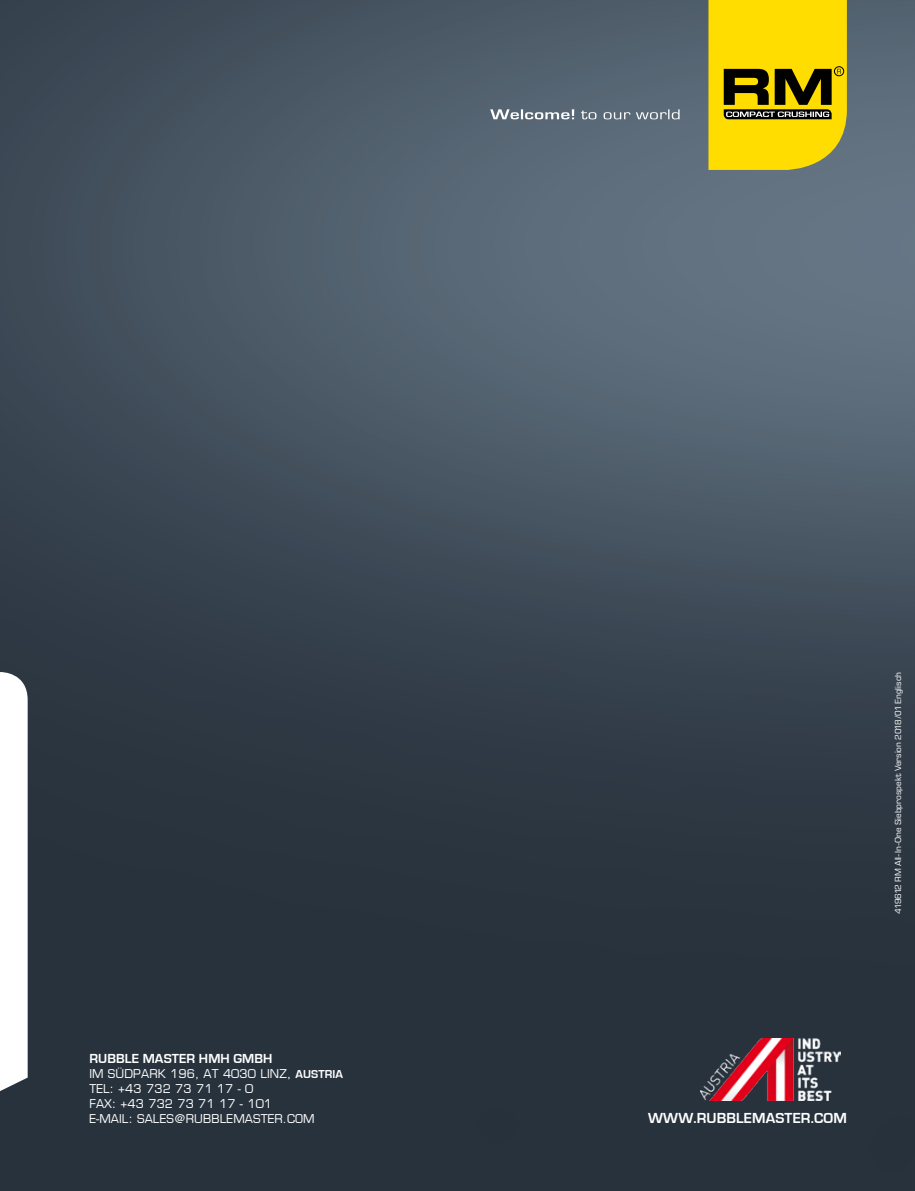
<style>
.page{position:relative;width:915px;height:1191px;background:#fff}
.page>*{position:absolute;margin:0;border:0;box-sizing:border-box;transform-origin:0 0}
.t1{font:700 15px "Eurostile";letter-spacing:.01em;color:#fff}
.t2{font:700 13.5px "Eurostile";letter-spacing:.01em;color:#fff}
.t3{font:11.85px/15px "Eurostile";letter-spacing:.01em;color:#fff}
.t4{font:9px "Eurostile Next LT Pro";color:#fff}
.s1{font-weight:700}
</style>
<div class="page">
<img style="left:0;top:0;width:914px;height:1191px">
<svg style="left:0;top:672px;width:28px;height:425px"></svg>
<svg style="left:490px;top:109px;width:189px;height:10px;background:#87919c"></svg>
<svg style="left:708px;top:0;width:138px;height:170px;background:#d5ba07"></svg>
<img style="left:700px;top:1038px;width:139px;height:62px">
<p class="t2" style="left:89px;top:1051px;width:64px">RUBBLE MAS</p>
<p class="t2" style="left:172px;top:1051px;width:102px">TER HMH GMBH</p>
<p class="t3" style="left:89px;top:1066px;width:53px">IM SÜDPAR</p>
<p class="t3" style="left:89px;top:1066px;width:255px;text-indent:68px">K 196, AT 4030 LINZ, <span class="s1">AUSTRIA<br></span>TEL: +43 732 73 71 17 - 0<br>FAX: +43 732 73 71 17 - 101<br>E-MAIL : SALES</p>
<p class="t3" style="left:174px;top:1111px;width:21px">@RUBBLEMASTER</p>
<p class="t3" style="left:283px;top:1111px;width:32px">.COM</p>
<p class="t4" style="left:892px;top:913px;width:243px;rotate:-90deg">419612 RM All-In-One Siebprospekt Version 2018/01 Englisch</p>
<p class="t1" style="left:648px;top:1109px;width:17px">WWW</p>
<p class="t1" style="left:693px;top:1109px;width:155px">.RUBBLEMASTER.COM</p>
</div>
